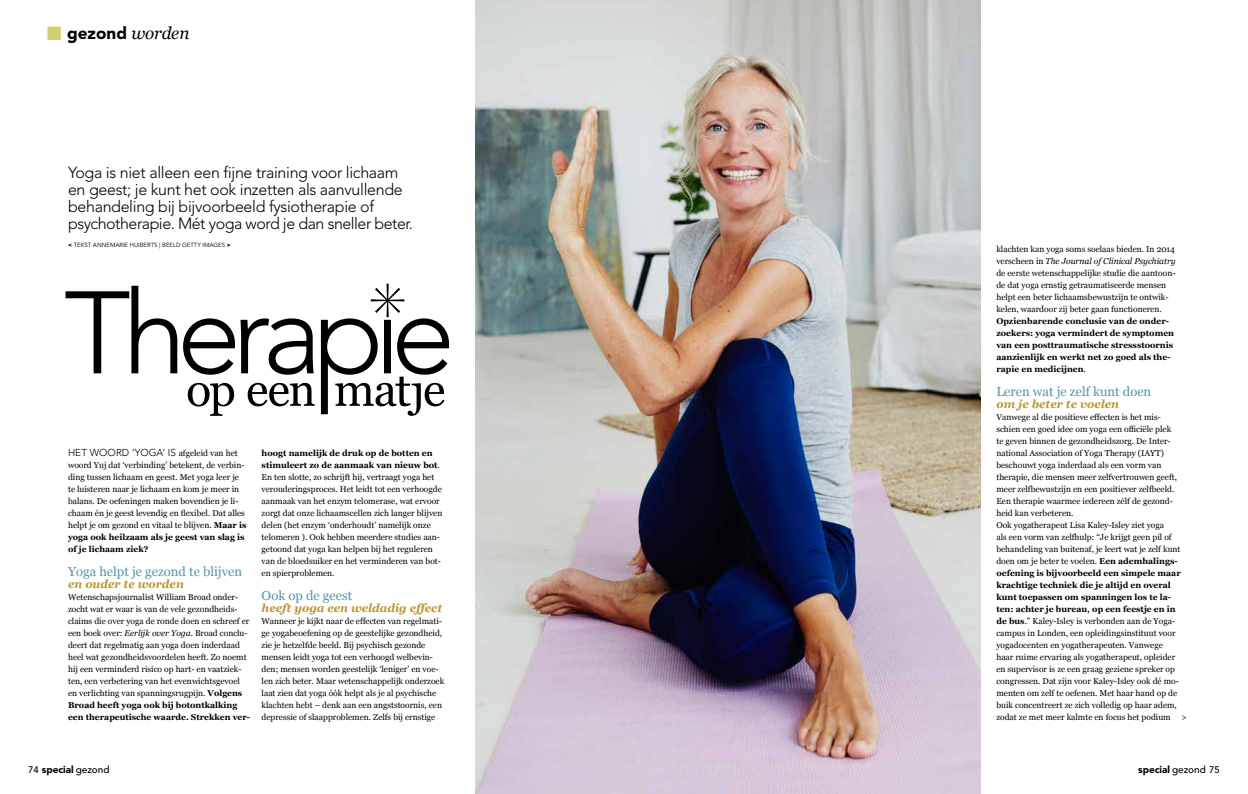
<style>
.page{position:relative;width:1248px;height:794px;background:#fff}
.page>*{position:absolute;margin:0;border:0;box-sizing:border-box;transform-origin:0 0}
.t1{font:900 17px "Avenir LT Std";color:#000}
.t2{font:300 16px/17px "Avenir LT Std";letter-spacing:-.02em;color:#000}
.t3{font:13px "Georgia";color:#5394a5}
.t4{font:italic 700 11.5px "Georgia";color:#bc9632}
.t5{font:900 10px "Avenir LT Std";color:#000}
.t6{font:300 10px "Avenir LT Std";letter-spacing:.005em;color:#000}
.t7{font:8.5px/12px "Georgia";color:#000}
.t8{font:700 8.5px/12px "Georgia";color:#000}
.t9{font:6px "Avenir LT Std";color:#000}
.s1{color:#d2cf6f}
.s2{font-family:"Georgia";font-weight:400;font-style:italic}
.s3{font-weight:900}
.s4{font-family:"Georgia";font-weight:400;font-size:8.5px}
.s5{font-weight:700}
.s6{font-style:italic}
.s7{font-weight:400}
.s8{font-weight:500;font-size:9.5px}
.s9{font-weight:500}
</style>
<div class="page">
<img style="left:475px;top:0;width:505px;height:794px">
<svg style="left:210px;top:414px;width:207px;height:2px"></svg>
<svg style="left:66px;top:286px;width:383px;height:128px"></svg>
<svg style="left:371px;top:284px;width:33px;height:33px"></svg>
<h1 class="t1" style="left:47px;top:23px;width:144px"><span class="s1">■</span> gezond <span class="s2">worden</span></h1>
<h2 class="t2" style="left:68px;top:163px;width:346px">Yoga is niet alleen een fijne training voor lichaam en geest; je kunt het ook inzetten als aanvullende behandeling bij bijvoorbeeld fysiotherapie of psychotherapie. Mét yoga word je dan sneller beter.</h2>
<p class="t9" style="left:68px;top:242px;width:164px"><span class="s3">&lt;</span> TEKST ANNEMARIE HUIBERTS | BEELD GETTY IMAGES <span class="s3">&gt;</span></p>
<p class="t6" style="left:68px;top:447px;width:171px">HET WOORD ‘YOGA’ IS <span class="s4">afgeleid van het</span></p>
<p class="t7" style="left:68px;top:459px;width:180px">woord Yuj dat ‘verbinding’ betekent, de verbin&shy;ding tussen lichaam en geest. Met yoga leer je te luisteren naar je lichaam en kom je meer in balans. De oefeningen maken bovendien je li&shy;chaam én je geest levendig en flexibel. Dat alles helpt je om gezond en vitaal te blijven. <span class="s5">Maar is yoga ook heilzaam als je geest van slag is of je lichaam ziek?</span></p>
<h3 class="t3" style="left:68px;top:562px;width:175px">Yoga helpt je gezond te blijven</h3>
<h3 class="t4" style="left:68px;top:575px;width:117px">en ouder te worden</h3>
<p class="t7" style="left:68px;top:591px;width:183px">Wetenschapsjournalist William Broad onder&shy;zocht wat er waar is van de vele gezondheids&shy;claims die over yoga de ronde doen en schreef er een boek over: <span class="s6">Eerlijk over Yoga</span>. Broad conclu&shy;deert dat regelmatig aan yoga doen inderdaad heel wat gezondheidsvoordelen heeft. Zo noemt hij een verminderd risico op hart- en vaatziek&shy;ten, een verbetering van het evenwichtsgevoel en verlichting van spanningsrugpijn. <span class="s5">Volgens Broad heeft yoga ook bij botontkalking een therapeutische waarde. Strekken ver-</span></p>
<p class="t7" style="left:261px;top:447px;width:182px"><span class="s5">hoogt namelijk de druk op de botten en stimuleert zo de aanmaak van nieuw bot</span>.<br>En ten slotte, zo schrijft hij, vertraagt yoga het verouderingsproces. Het leidt tot een verhoogde aanmaak van het enzym telomerase, wat ervoor zorgt dat onze lichaamscellen zich langer blijven delen (het enzym ‘onderhoudt’ namelijk onze telomeren ). Ook hebben meerdere studies aan&shy;getoond dat yoga kan helpen bij het reguleren van de bloedsuiker en het verminderen van bot&shy;en spierproblemen.</p>
<h3 class="t3" style="left:261px;top:586px;width:92px">Ook op de geest</h3>
<h3 class="t4" style="left:261px;top:599px;width:182px">heeft yoga een weldadig effect</h3>
<p class="t7" style="left:261px;top:615px;width:184px">Wanneer je kijkt naar de effecten van regelmati&shy;ge yogabeoefening op de geestelijke gezondheid, zie je hetzelfde beeld. Bij psychisch gezonde mensen leidt yoga tot een verhoogd welbevin&shy;den; mensen worden geestelijk ‘leniger’ en voe&shy;len zich beter. Maar wetenschappelijk onderzoek laat zien dat yoga óók helpt als je al psychische klachten hebt – denk aan een angststoornis, een depressie of slaapproblemen. Zelfs bij ernstige</p>
<p class="t7" style="left:996px;top:243px;width:181px">klachten kan yoga soms soelaas bieden. In 2014 verscheen in <span class="s6">The Journal of Clinical Psychiatry </span>de eerste wetenschappelijke studie die aantoon&shy;de dat yoga ernstig getraumatiseerde mensen helpt een beter lichaamsbewustzijn te ontwik&shy;kelen, waardoor zij beter gaan functioneren.</p>
<p class="t8" style="left:996px;top:315px;width:179px">Opzienbarende conclusie van de onder&shy;zoekers: yoga vermindert de symptomen van een posttraumatische stressstoornis aanzienlijk en werkt net zo goed als the&shy;rapie en medicijnen<span class="s7">.</span></p>
<h3 class="t3" style="left:996px;top:382px;width:156px">Leren wat je zelf kunt doen</h3>
<h3 class="t4" style="left:996px;top:395px;width:124px">om je beter te voelen</h3>
<p class="t7" style="left:996px;top:411px;width:192px">Vanwege al die positieve effecten is het mis&shy;schien een goed idee om yoga een officiële plek<br>te geven binnen de gezondheidszorg. De Inter&shy;national Association of Yoga Therapy (IAYT) beschouwt yoga inderdaad als een vorm van therapie, die mensen meer zelfvertrouwen geeft, meer zelfbewustzijn en een positiever zelfbeeld.<br>Een therapie waarmee iedereen zélf de gezond&shy;heid kan verbeteren.<br>Ook yogatherapeut Lisa Kaley-Isley ziet yoga<br>als een vorm van zelfhulp: “Je krijgt geen pil of behandeling van buitenaf, je leert wat je zelf kunt doen om je beter te voelen. <span class="s5">Een ademhalings&shy;oefening is bijvoorbeeld een simpele maar krachtige techniek die je altijd en overal kunt toepassen om spanningen los te la&shy;ten: achter je bureau, op een feestje en in de bus</span>.” Kaley-Isley is verbonden aan de Yoga&shy;campus in Londen, een opleidingsinstituut voor yogadocenten en yogatherapeuten. Vanwege<br>haar ruime ervaring als yogatherapeut, opleider<br>en supervisor is ze een graag geziene spreker op congressen. Dat zijn voor Kaley-Isley ook dé mo&shy;menten om zelf te oefenen. Met haar hand op de buik concentreert ze zich volledig op haar adem, zodat ze met meer kalmte en focus het podium &gt;</p>
<p class="t5" style="left:28px;top:763px;width:83px"><span class="s8">74</span> special <span class="s9">gezond</span></p>
<p class="t5" style="left:1137px;top:763px;width:83px">special <span class="s9">gezond</span> <span class="s8">75</span></p>
</div>
